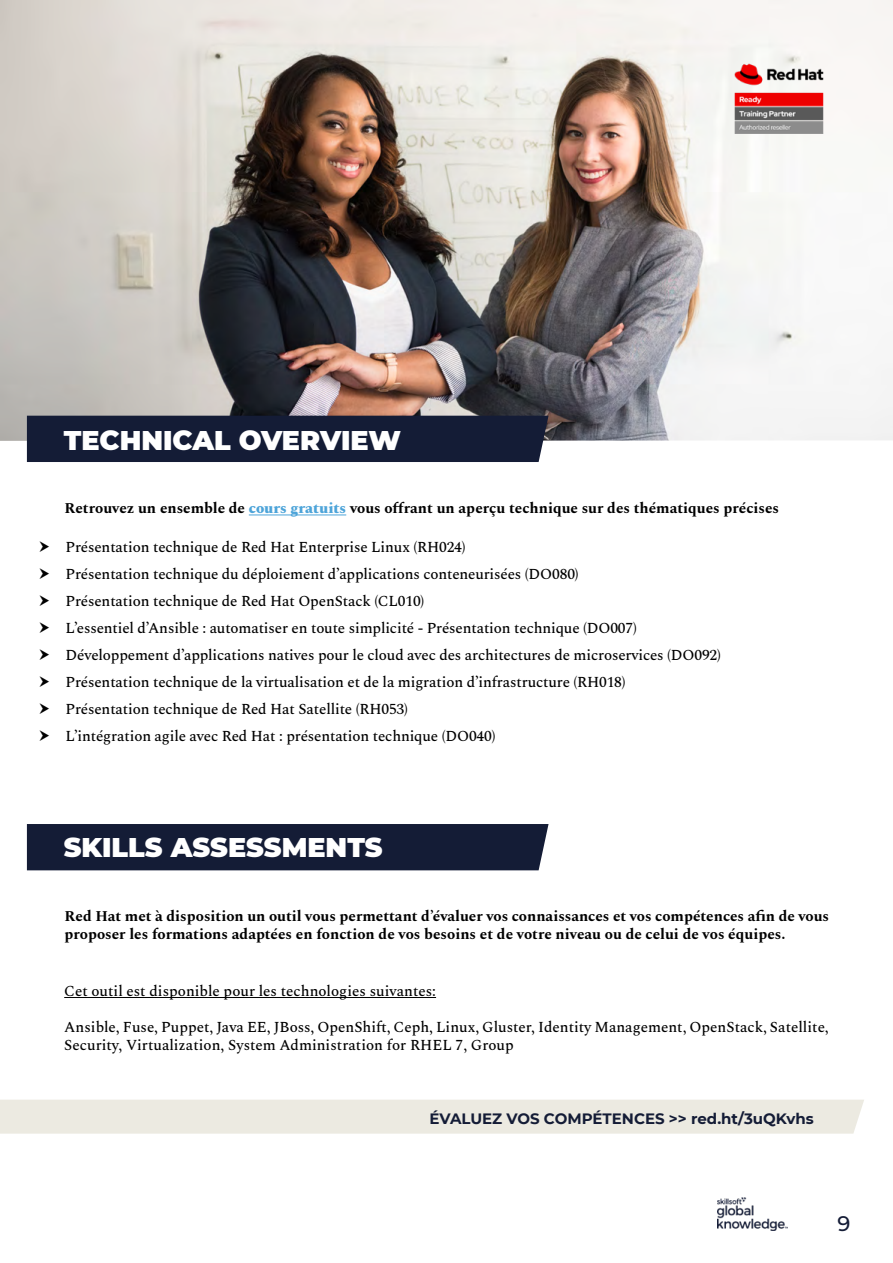
<style>
.page{position:relative;width:893px;height:1263px;background:#fff}
.page>*{position:absolute;margin:0;border:0;box-sizing:border-box;transform-origin:0 0}
.t1{font:900 27px "Montserrat";color:#fff}
.t2{font:500 21px "Montserrat";color:#141c36}
.t3{font:500 15px/27px "Spectral";letter-spacing:-.01em;color:#000}
.t4{font:700 15px/18px "Spectral";color:#000}
.t5{font:700 15px "Montserrat";color:#141c36}
.s1{font-weight:800;color:#4da4d9}
</style>
<div class="page">
<img style="left:717px;top:1197px;width:71px;height:33px">
<img style="left:0;top:0;width:893px;height:441px">
<img style="left:729px;top:64px;width:100px;height:70px">
<hr style="left:64px;top:997px;width:372px;height:1px;background:#000">
<div style="left:0;top:1099px;width:864px;height:35px;background:#eceae1"></div>
<div style="left:27px;top:824px;width:522px;height:46px;background:#141c36"></div>
<div style="left:27px;top:416px;width:522px;height:46px;background:#141c36"></div>
<hr style="left:249px;top:515px;width:97px;height:1px;background:#4da4d9">
<h1 class="t1" style="left:64px;top:420px;width:339px">TECHNICAL OVERVIEW</h1>
<p class="t4" style="left:65px;top:498px;width:716px">Retrouvez un ensemble de <span class="s1">cours gratuits</span> vous offrant un aperçu technique sur des thématiques précises</p>
<p class="t3" style="left:66px;top:532px;width:657px">Présentation technique de Red Hat Enterprise Linux (RH024)<br>Présentation technique du déploiement d’applications conteneurisées (DO080)<br>Présentation technique de Red Hat OpenStack (CL010)<br>L’essentiel d’Ansible : automatiser en toute simplicité - Présentation technique (DO007)<br>Développement d’applications natives pour le cloud avec des architectures de microservices (DO092)<br>Présentation technique de la virtualisation et de la migration d’infrastructure (RH018)<br>Présentation technique de Red Hat Satellite (RH053)<br>L’intégration agile avec Red Hat : présentation technique (DO040)</p>
<h1 class="t1" style="left:64px;top:827px;width:320px">SKILLS ASSESSMENTS</h1>
<p class="t4" style="left:65px;top:906px;width:766px">Red Hat met à disposition un outil vous permettant d’évaluer vos connaissances et vos compétences afin de vous proposer les formations adaptées en fonction de vos besoins et de votre niveau ou de celui de vos équipes.</p>
<p class="t3" style="left:64px;top:976px;width:373px">Cet outil est disponible pour les technologies suivantes:</p>
<p class="t3" style="left:64px;top:1017px;width:766px;line-height:18px">Ansible, Fuse, Puppet, Java EE, JBoss, OpenShift, Ceph, Linux, Gluster, Identity Management, OpenStack, Satellite,<br>Security, Virtualization, System Administration for RHEL 7, Group</p>
<p class="t5" style="left:429px;top:1108px;width:386px">ÉVALUEZ VOS COMPÉTENCES &gt;&gt; red.ht/3uQKvhs</p>
<h2 class="t2" style="left:837px;top:1209px;width:14px">9</h2>
</div>
